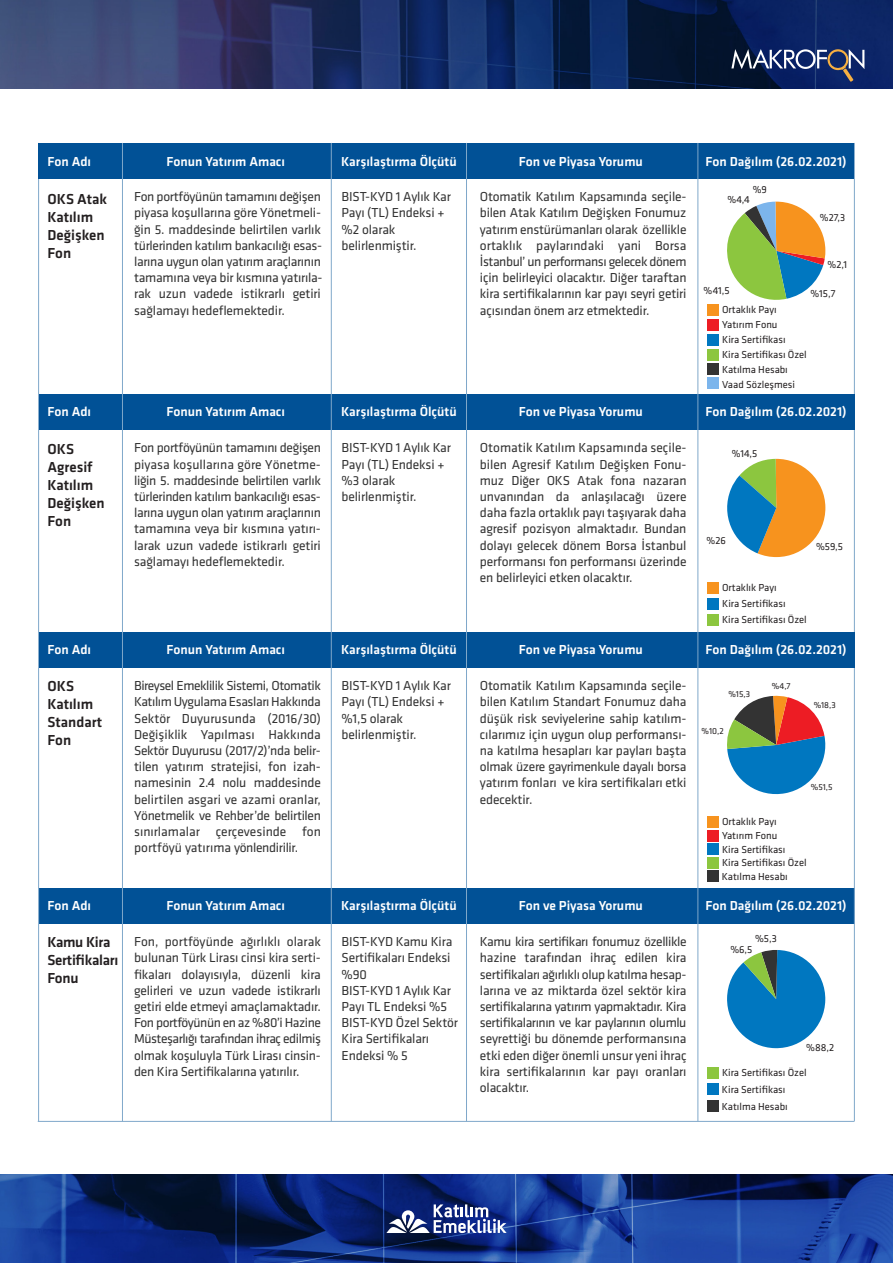
<style>
.page{position:relative;width:893px;height:1263px;background:#fff}
.page>*{position:absolute;margin:0;border:0;box-sizing:border-box;transform-origin:0 0}
.t1{font:500 15px/18px "Klavika";color:#231f20}
.t2{font:500 15px/18px "Klavika";letter-spacing:-.02em;color:#231f20}
.t3{font:13.5px/16.2px "Klavika";letter-spacing:-.01em;color:#333;text-align:justify}
.t4{font:500 13.5px "Klavika";color:#fff}
.t5{font:10.5px/16.4px "Klavika";color:#231f20}
.t6{font:9px "Klavika";color:#231f20}
</style>
<div class="page">
<div style="left:39px;top:888px;width:815px;height:35px;background:#015196"></div>
<hr style="left:854px;top:143px;width:1px;height:978px;background:#80a8ca">
<hr style="left:38px;top:143px;width:1px;height:978px;background:#80a8ca">
<div style="left:38px;top:143px;width:816px;height:35px;background:#015196"></div>
<div style="left:39px;top:394px;width:815px;height:35px;background:#015196"></div>
<div style="left:39px;top:632px;width:815px;height:35px;background:#015196"></div>
<hr style="left:122px;top:143px;width:1px;height:978px;background:#80a8ca">
<hr style="left:331px;top:143px;width:1px;height:978px;background:#80a8ca">
<hr style="left:466px;top:143px;width:1px;height:978px;background:#80a8ca">
<hr style="left:697px;top:143px;width:1px;height:978px;background:#80a8ca">
<hr style="left:38px;top:1121px;width:816px;height:1px;background:#80a8ca">
<img style="left:0;top:0;width:893px;height:89px">
<img style="left:0;top:1174px;width:893px;height:89px">
<svg style="left:386px;top:1204px;width:121px;height:29px"></svg>
<svg style="left:731px;top:48px;width:133px;height:34px"></svg>
<div style="left:707px;top:1101px;width:11px;height:11px;background:#333"></div>
<div style="left:707px;top:1067px;width:11px;height:11px;background:#8cc63f"></div>
<div style="left:707px;top:1083px;width:11px;height:12px;background:#0077c0"></div>
<svg style="left:727px;top:201px;width:98px;height:99px"></svg>
<svg style="left:727px;top:458px;width:99px;height:99px"></svg>
<svg style="left:727px;top:696px;width:99px;height:99px"></svg>
<svg style="left:727px;top:950px;width:99px;height:99px"></svg>
<div style="left:707px;top:304px;width:11px;height:11px;background:#f7931e"></div>
<div style="left:707px;top:334px;width:11px;height:11px;background:#0077c0"></div>
<div style="left:707px;top:349px;width:11px;height:11px;background:#8cc63f"></div>
<div style="left:707px;top:614px;width:11px;height:11px;background:#8cc63f"></div>
<div style="left:707px;top:582px;width:11px;height:12px;background:#f7931e"></div>
<div style="left:707px;top:598px;width:11px;height:11px;background:#0077c0"></div>
<div style="left:707px;top:319px;width:11px;height:11px;background:#ed1c24"></div>
<div style="left:707px;top:364px;width:11px;height:11px;background:#333"></div>
<div style="left:707px;top:378px;width:11px;height:11px;background:#7cb5ec"></div>
<div style="left:707px;top:857px;width:11px;height:11px;background:#8cc63f"></div>
<div style="left:707px;top:816px;width:11px;height:11px;background:#f7931e"></div>
<div style="left:707px;top:843px;width:11px;height:12px;background:#0077c0"></div>
<div style="left:707px;top:871px;width:11px;height:11px;background:#333"></div>
<div style="left:707px;top:830px;width:11px;height:11px;background:#ed1c24"></div>
<p class="t4" style="left:47px;top:154px;width:45px">Fon Adı</p>
<p class="t4" style="left:167px;top:154px;width:120px">Fonun Yatırım Amacı</p>
<p class="t4" style="left:341px;top:154px;width:117px">Karşılaştırma Ölçütü</p>
<p class="t4" style="left:519px;top:154px;width:126px">Fon ve Piyasa Yorumu</p>
<p class="t4" style="left:705px;top:154px;width:143px">Fon Dağılım (26.02.2021)</p>
<p class="t1" style="left:47px;top:190px;width:61px">OKS Atak<br>Katılım<br>Değişken<br>Fon</p>
<p class="t3" style="left:134px;top:189px;width:190px;text-align:left">Fon portföyünün tamamını değişen piyasa koşullarına göre Yönetmeli&shy;ğin 5. maddesinde belirtilen varlık türlerinden katılım bankacılığı esas&shy;larına uygun olan yatırım araçlarının tamamına veya bir kısmına yatırıla&shy;rak uzun vadede istikrarlı getiri sağlamayı hedeflemektedir.</p>
<p class="t3" style="left:342px;top:189px;width:111px;text-align:left">BIST-KYD 1 Aylık Kar<br>Payı (TL) Endeksi + %2 olarak belirlenmiştir.</p>
<p class="t3" style="left:480px;top:189px;width:208px">Otomatik Katılım Kapsamında seçile&shy;bilen Atak Katılım Değişken Fonumuz yatırım enstürümanları olarak özellikle ortaklık paylarındaki yani Borsa İstanbul’ un performansı gelecek dönem için belirleyici olacaktır. Diğer taraftan kira sertifikalarının kar payı seyri getiri açısından önem arz etmektedir.</p>
<p class="t5" style="left:753px;top:181px;width:16px">%9</p>
<p class="t5" style="left:727px;top:192px;width:24px">%4,4</p>
<p class="t5" style="left:704px;top:283px;width:28px">%41,5</p>
<p class="t5" style="left:820px;top:209px;width:27px">%27,3</p>
<p class="t5" style="left:828px;top:256px;width:21px">%2,1</p>
<p class="t5" style="left:810px;top:286px;width:26px">%15,7</p>
<p class="t5" style="left:722px;top:302px;width:56px">Ortaklık Payı</p>
<p class="t5" style="left:722px;top:332px;width:86px;line-height:15.1px">Kira Sertifikası<br>Kira Sertifikası Özel</p>
<p class="t5" style="left:722px;top:317px;width:57px">Yatırım Fonu</p>
<p class="t5" style="left:722px;top:362px;width:74px;line-height:14.7px">Katılma Hesabı<br>Vaad Sözleşmesi</p>
<p class="t4" style="left:47px;top:404px;width:45px">Fon Adı</p>
<p class="t4" style="left:167px;top:404px;width:120px">Fonun Yatırım Amacı</p>
<p class="t4" style="left:341px;top:404px;width:117px">Karşılaştırma Ölçütü</p>
<p class="t4" style="left:519px;top:404px;width:126px">Fon ve Piyasa Yorumu</p>
<p class="t4" style="left:705px;top:404px;width:143px">Fon Dağılım (26.02.2021)</p>
<p class="t1" style="left:47px;top:440px;width:59px">OKS<br>Agresif<br>Katılım<br>Değişken<br>Fon</p>
<p class="t3" style="left:134px;top:440px;width:188px">Fon portföyünün tamamını değişen piyasa koşullarına göre Yönetme&shy;liğin 5. maddesinde belirtilen varlık türlerinden katılım bankacılığı esas&shy;larına uygun olan yatırım araçlarının tamamına veya bir kısmına yatırı&shy;larak uzun vadede istikrarlı getiri sağlamayı hedeflemektedir.</p>
<p class="t3" style="left:342px;top:440px;width:111px;text-align:left">BIST-KYD 1 Aylık Kar<br>Payı (TL) Endeksi + %3 olarak belirlenmiştir.</p>
<p class="t3" style="left:480px;top:440px;width:208px">Otomatik Katılım Kapsamında seçile&shy;bilen Agresif Katılım Değişken Fonu&shy;muz Diğer OKS Atak fona nazaran unvanından da anlaşılacağı üzere daha fazla ortaklık payı taşıyarak daha agresif pozisyon almaktadır. Bundan dolayı gelecek dönem Borsa İstanbul performansı fon performansı üzerinde en belirleyici etken olacaktır.</p>
<p class="t5" style="left:732px;top:446px;width:27px">%14,5</p>
<p class="t5" style="left:707px;top:532px;width:21px">%26</p>
<p class="t5" style="left:816px;top:539px;width:29px">%59,5</p>
<p class="t5" style="left:722px;top:580px;width:65px;line-height:15.9px">Ortaklık Payı<br>Kira Sertifikası</p>
<p class="t5" style="left:722px;top:612px;width:86px">Kira Sertifikası Özel</p>
<p class="t4" style="left:47px;top:642px;width:45px">Fon Adı</p>
<p class="t4" style="left:167px;top:642px;width:120px">Fonun Yatırım Amacı</p>
<p class="t4" style="left:341px;top:642px;width:117px">Karşılaştırma Ölçütü</p>
<p class="t4" style="left:519px;top:642px;width:126px">Fon ve Piyasa Yorumu</p>
<p class="t4" style="left:705px;top:642px;width:143px">Fon Dağılım (26.02.2021)</p>
<p class="t1" style="left:47px;top:678px;width:56px">OKS<br>Katılım<br>Standart<br>Fon</p>
<p class="t3" style="left:134px;top:678px;width:188px">Bireysel Emeklilik Sistemi, Otomatik Katılım Uygulama Esasları Hakkında Sektör Duyurusunda (2016/30)<br>Değişiklik Yapılması Hakkında Sektör Duyurusu (2017/2)’nda belir&shy;tilen yatırım stratejisi, fon izah&shy;namesinin 2.4 nolu maddesinde belirtilen asgari ve azami oranlar, Yönetmelik ve Rehber’de belirtilen sınırlamalar çerçevesinde fon portföyü yatırıma yönlendirilir.</p>
<p class="t3" style="left:342px;top:678px;width:111px;text-align:left">BIST-KYD 1 Aylık Kar<br>Payı (TL) Endeksi + %1,5 olarak belirlenmiştir.</p>
<p class="t3" style="left:480px;top:678px;width:208px">Otomatik Katılım Kapsamında seçile&shy;bilen Katılım Standart Fonumuz daha düşük risk seviyelerine sahip katılım&shy;cılarımız için uygun olup performansı&shy;na katılma hesapları kar payları başta olmak üzere gayrimenkule dayalı borsa yatırım fonları ve kira sertifikaları etki edecektir.</p>
<p class="t6" style="left:729px;top:689px;width:23px">%15,3</p>
<p class="t6" style="left:702px;top:726px;width:24px">%10,2</p>
<p class="t6" style="left:772px;top:681px;width:20px">%4,7</p>
<p class="t6" style="left:814px;top:700px;width:24px">%18,3</p>
<p class="t6" style="left:811px;top:782px;width:23px">%51,5</p>
<p class="t5" style="left:722px;top:814px;width:56px">Ortaklık Payı</p>
<p class="t5" style="left:722px;top:841px;width:65px">Kira Sertifikası</p>
<p class="t5" style="left:722px;top:868px;width:67px">Katılma Hesabı</p>
<p class="t5" style="left:722px;top:827px;width:57px">Yatırım Fonu</p>
<p class="t5" style="left:722px;top:855px;width:86px">Kira Sertifikası Özel</p>
<p class="t4" style="left:47px;top:898px;width:45px">Fon Adı</p>
<p class="t4" style="left:167px;top:898px;width:120px">Fonun Yatırım Amacı</p>
<p class="t4" style="left:341px;top:898px;width:117px">Karşılaştırma Ölçütü</p>
<p class="t4" style="left:519px;top:898px;width:126px">Fon ve Piyasa Yorumu</p>
<p class="t4" style="left:705px;top:898px;width:143px">Fon Dağılım (26.02.2021)</p>
<p class="t2" style="left:47px;top:933px;width:72px">Kamu Kira<br>Sertifikaları<br>Fonu</p>
<p class="t3" style="left:480px;top:934px;width:208px">Kamu kira sertifikarı fonumuz özellikle hazine tarafından ihraç edilen kira sertifikaları ağırlıklı olup katılma hesap&shy;larına ve az miktarda özel sektör kira sertifikalarına yatırım yapmaktadır. Kira sertifikalarının ve kar paylarının olumlu seyrettiği bu dönemde performansına etki eden diğer önemli unsur yeni ihraç kira sertifikalarının kar payı oranları olacaktır.</p>
<p class="t3" style="left:134px;top:934px;width:188px">Fon, portföyünde ağırlıklı olarak bulunan Türk Lirası cinsi kira serti&shy;fikaları dolayısıyla, düzenli kira gelirleri ve uzun vadede istikrarlı getiri elde etmeyi amaçlamaktadır.<br>Fon portföyünün en az %80’i Hazine Müsteşarlığı tarafından ihraç edilmiş olmak koşuluyla Türk Lirası cinsin&shy;den Kira Sertifikalarına yatırılır.</p>
<p class="t3" style="left:342px;top:934px;width:118px;text-align:left">BIST-KYD Kamu Kira<br>Sertifikaları Endeksi %90<br>BIST-KYD 1 Aylık Kar<br>Payı TL Endeksi %5<br>BIST-KYD Özel Sektör<br>Kira Sertifikaları<br>Endeksi % 5</p>
<p class="t5" style="left:755px;top:931px;width:23px">%5,3</p>
<p class="t5" style="left:730px;top:941px;width:24px">%6,5</p>
<p class="t5" style="left:806px;top:1040px;width:30px">%88,2</p>
<p class="t5" style="left:722px;top:1065px;width:86px">Kira Sertifikası Özel<br>Kira Sertifikası</p>
<p class="t5" style="left:722px;top:1098px;width:67px">Katılma Hesabı</p>
</div>
